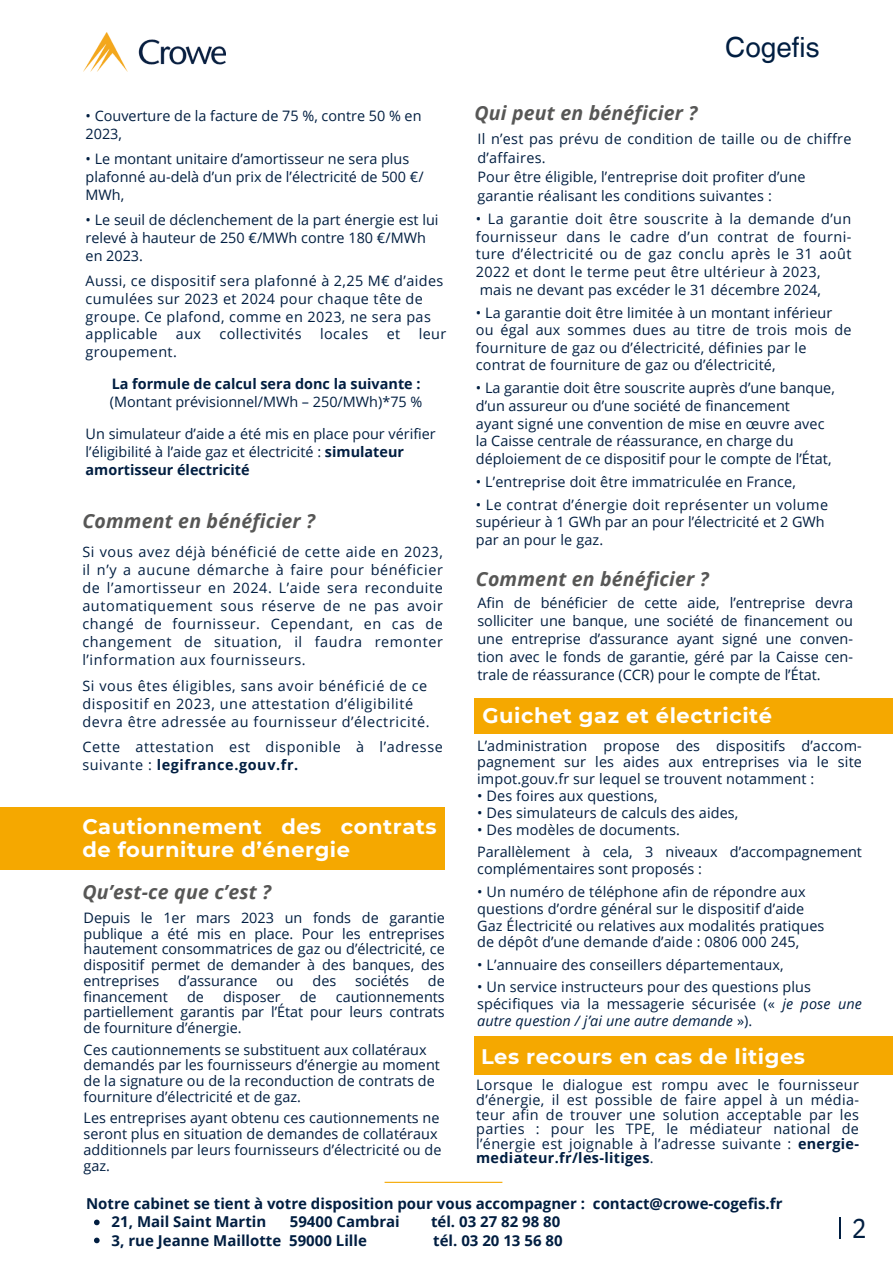
<style>
.page{position:relative;width:893px;height:1264px;background:#fff}
.page>*{position:absolute;margin:0;border:0;box-sizing:border-box;transform-origin:0 0}
.t1{font:27.75px "Helvetica World";color:#011e41}
.t2{font:27.45px "IBM Plex Sans Cond";color:#011e41}
.t3{font:700 21px/23.7px "Montserrat";letter-spacing:.025em;color:#fff}
.t4{font:italic 700 19.5px "Open Sans";letter-spacing:.01em;color:#575756}
.t5{font:700 15px "Open Sans";color:#011e41}
.t6{font:14.4px/18px "Open Sans";letter-spacing:.01em;color:#011e41;text-align:justify}
.t7{font:14.4px/18px "Open Sans";letter-spacing:.04em;color:#011e41}
.t8{font:14.4px "Open Sans";letter-spacing:.03em;color:#011e41}
.t9{font:700 14.4px "Open Sans";color:#011e41}
.t10{font:italic 14.4px "Open Sans";letter-spacing:.01em;color:#011e41}
.s1{font-weight:700}
.s2{font-style:normal}
</style>
<div class="page">
<hr style="left:838px;top:1216px;width:2px;height:22px;background:#011e41">
<div style="left:0;top:807px;width:444px;height:63px;background:#f5a800"></div>
<div style="left:474px;top:698px;width:418px;height:36px;background:#f5a800"></div>
<div style="left:474px;top:1036px;width:418px;height:39px;background:#f5a800"></div>
<img style="left:84px;top:32px;width:141px;height:40px">
<svg style="left:94px;top:1219px;width:6px;height:6px"></svg>
<svg style="left:94px;top:1237px;width:6px;height:6px"></svg>
<hr style="left:384px;top:1181px;width:118px;height:1px;background:#f5a800">
<p class="t6" style="left:86px;top:107px;width:337px">• Couverture de la facture de 75 %, contre 50 % en</p>
<h1 class="t6" style="left:86px;top:125px;width:38px">2023,</h1>
<p class="t6" style="left:86px;top:150px;width:325px">• Le montant unitaire d’amortisseur ne sera plus</p>
<p class="t6" style="left:86px;top:168px;width:339px">plafonné au-delà d’un prix de l’électricité de 500 €/</p>
<p class="t6" style="left:86px;top:185px;width:40px">MWh,</p>
<p class="t6" style="left:86px;top:211px;width:354px">• Le seuil de déclenchement de la part énergie est lui</p>
<p class="t6" style="left:86px;top:228px;width:342px">relevé à hauteur de 250 €/MWh contre 180 €/MWh</p>
<p class="t6" style="left:86px;top:246px;width:59px">en 2023.</p>
<p class="t8" style="left:86px;top:271px;width:359px">Aussi, ce dispositif sera plafonné à 2,25 M€ d’aides</p>
<p class="t8" style="left:86px;top:288px;width:339px">cumulées sur 2023 et 2024 pour chaque tête de</p>
<p class="t6" style="left:86px;top:307px;width:347px">groupe. Ce plafond, comme en 2023, ne sera pas</p>
<p class="t8" style="left:86px;top:324px;width:73px">applicable</p>
<p class="t6" style="left:176px;top:325px;width:27px">aux</p>
<p class="t6" style="left:219px;top:325px;width:84px">collectivités</p>
<p class="t6" style="left:320px;top:325px;width:50px">locales</p>
<p class="t6" style="left:386px;top:325px;width:15px">et</p>
<p class="t6" style="left:418px;top:325px;width:29px">leur</p>
<p class="t6" style="left:86px;top:343px;width:93px">groupement.</p>
<p class="t9" style="left:112px;top:374px;width:310px">La formule de calcul sera donc la suivante :</p>
<p class="t6" style="left:110px;top:392px;width:314px">(Montant prévisionnel/MWh – 250/MWh)*75 %</p>
<p class="t6" style="left:86px;top:424px;width:352px">Un simulateur d’aide a été mis en place pour vérifier</p>
<p class="t6" style="left:86px;top:442px;width:320px">l’éligibilité à l’aide gaz et électricité : <span class="s1">simulateur</span></p>
<p class="t9" style="left:86px;top:459px;width:166px">amortisseur électricité</p>
<p class="t4" style="left:82px;top:507px;width:234px">Comment en bénéficier ?</p>
<p class="t6" style="left:82px;top:542px;width:362px">Si vous avez déjà bénéficié de cette aide en 2023, il n’y a aucune démarche à faire pour bénéficier de l’amortisseur en 2024. L’aide sera reconduite automatiquement sous réserve de ne pas avoir changé de fournisseur. Cependant, en cas de changement de situation, il faudra remonter l’information aux fournisseurs.</p>
<p class="t7" style="left:82px;top:676px;width:346px">Si vous êtes éligibles, sans avoir bénéficié de ce</p>
<p class="t7" style="left:82px;top:694px;width:348px">dispositif en 2023, une attestation d’éligibilité devra être adressée au fournisseur d’électricité.</p>
<p class="t7" style="left:82px;top:737px;width:362px">Cette attestation est disponible à l’adresse suivante : <span class="s1">legifrance.gouv.fr.</span></p>
<p class="t3" style="left:82px;top:814px;width:356px">Cautionnement des contrats de fourniture d’énergie</p>
<p class="t4" style="left:82px;top:877px;width:190px">Qu’est-ce que c’est ?</p>
<h2 class="t6" style="left:84px;top:909px;width:362px;line-height:15.8px">Depuis le 1er mars 2023 un fonds de garantie publique a été mis en place. Pour les entreprises hautement consommatrices de gaz ou d’électricité, ce dispositif permet de demander à des banques, des entreprises</h2>
<h2 class="t6" style="left:178px;top:971px;width:81px">d’assurance</h2>
<h2 class="t6" style="left:276px;top:971px;width:19px">ou</h2>
<h2 class="t6" style="left:312px;top:971px;width:25px">des</h2>
<h2 class="t6" style="left:355px;top:971px;width:55px">sociétés</h2>
<h2 class="t6" style="left:428px;top:971px;width:18px">de</h2>
<h2 class="t6" style="left:84px;top:987px;width:86px">financement</h2>
<h2 class="t6" style="left:187px;top:987px;width:18px">de</h2>
<h2 class="t6" style="left:223px;top:987px;width:59px">disposer</h2>
<h2 class="t6" style="left:300px;top:987px;width:18px">de</h2>
<h2 class="t6" style="left:84px;top:988px;width:362px;line-height:15.8px;text-indent:252px">cautionnements partiellement garantis par l’État pour leurs contrats de fourniture d’énergie.</h2>
<h2 class="t6" style="left:84px;top:1039px;width:344px">Ces cautionnements se substituent aux collatéraux</h2>
<p class="t6" style="left:84px;top:1055px;width:358px">demandés par les fournisseurs d’énergie au moment</p>
<p class="t6" style="left:84px;top:1071px;width:353px">de la signature ou de la reconduction de contrats de</p>
<p class="t6" style="left:84px;top:1087px;width:219px">fourniture d’électricité et de gaz.</p>
<p class="t6" style="left:84px;top:1108px;width:357px">Les entreprises ayant obtenu ces cautionnements ne</p>
<p class="t6" style="left:84px;top:1124px;width:355px">seront plus en situation de demandes de collatéraux</p>
<p class="t6" style="left:84px;top:1140px;width:359px">additionnels par leurs fournisseurs d’électricité ou de</p>
<p class="t6" style="left:84px;top:1155px;width:28px">gaz.</p>
<p class="t4" style="left:474px;top:99px;width:224px">Qui peut en bénéficier ?</p>
<p class="t1" style="left:725px;top:30px;width:96px">Cogefis</p>
<p class="t6" style="left:477px;top:128px;width:375px;line-height:19.2px">Il n’est pas prévu de condition de taille ou de chiffre d’affaires.</p>
<p class="t6" style="left:477px;top:167px;width:329px">Pour être éligible, l’entreprise doit profiter d’une</p>
<h2 class="t6" style="left:477px;top:186px;width:296px">garantie réalisant les conditions suivantes :</h2>
<p class="t6" style="left:476px;top:210px;width:377px">• La garantie doit être souscrite à la demande d’un fournisseur dans le cadre d’un contrat de fourni&shy;ture d’électricité ou de gaz conclu après le 31 août 2022 et dont le terme peut être ultérieur à 2023,</p>
<p class="t6" style="left:479px;top:280px;width:343px">mais ne devant pas excéder le 31 décembre 2024,</p>
<p class="t6" style="left:476px;top:303px;width:358px">• La garantie doit être limitée à un montant inférieur</p>
<p class="t6" style="left:476px;top:321px;width:377px">ou égal aux sommes dues au titre de trois mois de fourniture de gaz ou d’électricité, définies par le</p>
<h2 class="t6" style="left:476px;top:356px;width:301px">contrat de fourniture de gaz ou d’électricité,</h2>
<p class="t6" style="left:476px;top:379px;width:360px">• La garantie doit être souscrite auprès d’une banque,</p>
<h2 class="t6" style="left:476px;top:396px;width:315px">d’un assureur ou d’une société de financement</h2>
<p class="t6" style="left:476px;top:414px;width:350px">ayant signé une convention de mise en œuvre avec</p>
<p class="t6" style="left:476px;top:431px;width:319px">la Caisse centrale de réassurance, en charge du</p>
<p class="t6" style="left:476px;top:449px;width:357px">déploiement de ce dispositif pour le compte de l’État,</p>
<p class="t6" style="left:476px;top:472px;width:321px">• L’entreprise doit être immatriculée en France,</p>
<p class="t8" style="left:476px;top:494px;width:354px">• Le contrat d’énergie doit représenter un volume</p>
<p class="t6" style="left:476px;top:512px;width:350px">supérieur à 1 GWh par an pour l’électricité et 2 GWh</p>
<p class="t6" style="left:476px;top:530px;width:129px">par an pour le gaz.</p>
<p class="t4" style="left:476px;top:565px;width:234px">Comment en bénéficier ?</p>
<p class="t6" style="left:477px;top:593px;width:377px">Afin de bénéficier de cette aide, l’entreprise devra solliciter une banque, une société de financement ou une entreprise d’assurance ayant signé une conven&shy;tion avec le fonds de garantie, géré par la Caisse cen&shy;trale de réassurance (CCR) pour le compte de l’État.</p>
<p class="t3" style="left:482px;top:703px;width:291px">Guichet gaz et électricité</p>
<h2 class="t6" style="left:477px;top:736px;width:386px;line-height:16.8px">L’administration propose des dispositifs d’accom&shy;pagnement sur les aides aux entreprises via le site impot.gouv.fr sur lequel se trouvent notamment :</h2>
<p class="t6" style="left:477px;top:786px;width:182px">• Des foires aux questions,</p>
<p class="t6" style="left:477px;top:803px;width:263px">• Des simulateurs de calculs des aides,</p>
<p class="t6" style="left:477px;top:820px;width:204px">• Des modèles de documents.</p>
<p class="t6" style="left:477px;top:843px;width:386px;line-height:16.8px">Parallèlement à cela, 3 niveaux d’accompagnement complémentaires sont proposés :</p>
<p class="t6" style="left:477px;top:882px;width:330px">• Un numéro de téléphone afin de répondre aux</p>
<p class="t6" style="left:477px;top:899px;width:328px">questions d’ordre général sur le dispositif d’aide</p>
<p class="t6" style="left:477px;top:916px;width:349px">Gaz Électricité ou relatives aux modalités pratiques</p>
<p class="t6" style="left:477px;top:932px;width:323px">de dépôt d’une demande d’aide : 0806 000 245,</p>
<p class="t6" style="left:477px;top:955px;width:308px">• L’annuaire des conseillers départementaux,</p>
<p class="t6" style="left:477px;top:977px;width:335px">• Un service instructeurs pour des questions plus</p>
<p class="t6" style="left:477px;top:994px;width:299px">spécifiques via la messagerie sécurisée («</p>
<p class="t10" style="left:782px;top:993px;width:81px">je pose une</p>
<p class="t10" style="left:477px;top:1010px;width:277px">autre question / j’ai une autre demande <span class="s2">»).</span></p>
<h2 class="t3" style="left:481px;top:1044px;width:325px">Les recours en cas de litiges</h2>
<p class="t6" style="left:476px;top:1077px;width:384px;line-height:14.7px">Lorsque le dialogue est rompu avec le fournisseur d’énergie, il est possible de faire appel à un média&shy;teur afin de trouver une solution acceptable par les parties : pour les TPE, le médiateur national de l’énergie est joignable à l’adresse suivante : <span class="s1">energie&shy;mediateur.fr/les-litiges</span>.</p>
<p class="t5" style="left:86px;top:1193px;width:697px">Notre cabinet se tient à votre disposition pour vous accompagner : contact@crowe-cogefis.fr</p>
<p class="t5" style="left:112px;top:1211px;width:156px">21, Mail Saint Martin</p>
<p class="t5" style="left:290px;top:1211px;width:111px">59400 Cambrai</p>
<p class="t5" style="left:431px;top:1211px;width:131px">tél. 03 27 82 98 80</p>
<p class="t5" style="left:112px;top:1229px;width:257px">3, rue Jeanne Maillotte 59000 Lille</p>
<p class="t5" style="left:433px;top:1229px;width:131px">tél. 03 20 13 56 80</p>
<p class="t2" style="left:851px;top:1210px;width:16px">2</p>
</div>
